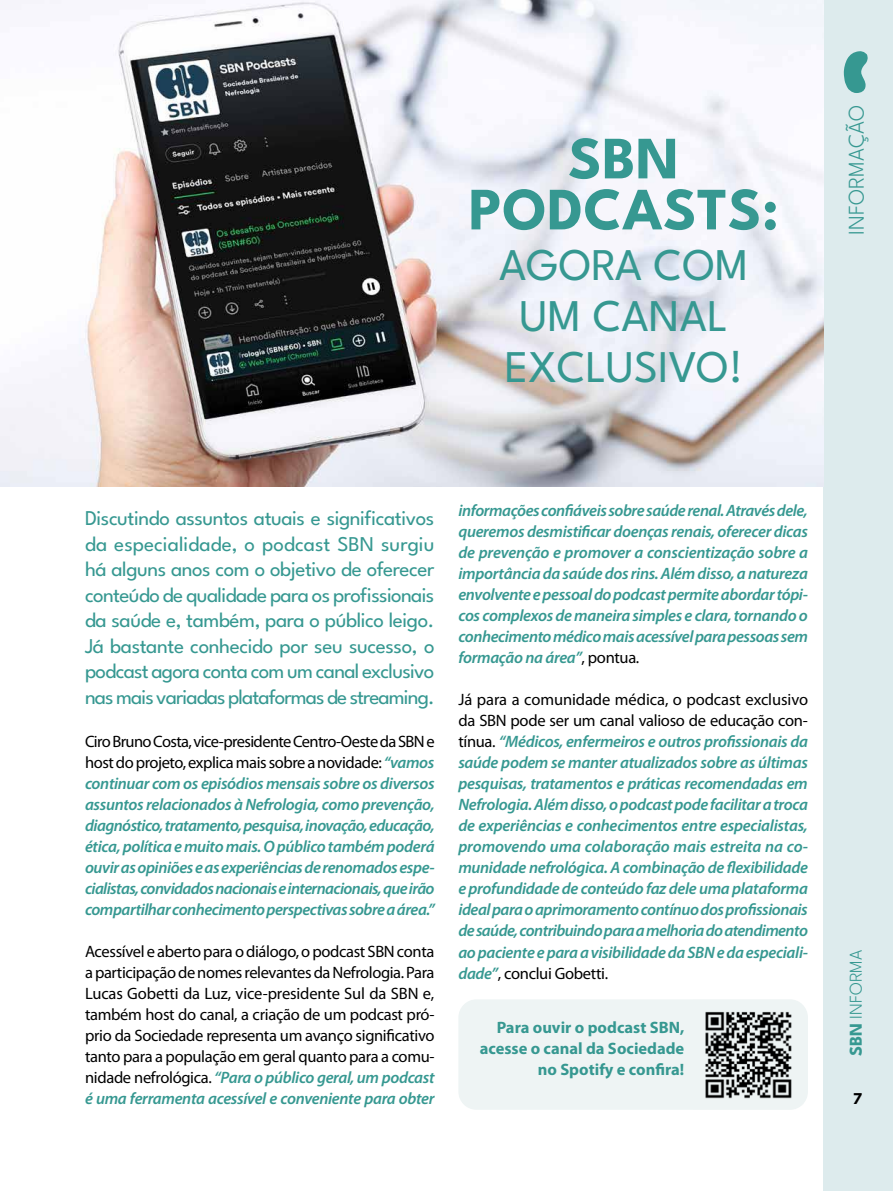
<style>
.page{position:relative;width:893px;height:1191px;background:#fff}
.page>*{position:absolute;margin:0;border:0;box-sizing:border-box;transform-origin:0 0}
.t1{font:700 60px/51px "League Spartan";letter-spacing:.005em;color:#369891;text-align:center}
.t2{font:45.15px/51px "League Spartan";letter-spacing:.005em;color:#369891;text-align:center}
.t3{font:300 22.5px "League Spartan";letter-spacing:.005em;color:#369891}
.t4{font:21px/25.5px "League Spartan";letter-spacing:-.04em;color:#369891;text-align:justify}
.t5{font:300 18px "League Spartan";color:#369891}
.t6{font:italic 600 16.5px/21px "Myriad Pro";letter-spacing:-.025em;color:#369891;text-align:justify}
.t7{font:16.5px/21px "Myriad Pro";letter-spacing:-.02em;color:#000;text-align:justify}
.t8{font:700 16.5px/21px "Myriad Pro";color:#369891;text-align:right}
.t9{font:700 16.5px "League Spartan";color:#000}
.s1{font-weight:400;font-style:normal;color:#000}
.s2{font-weight:600;font-style:italic;color:#369891}
.s3{font-weight:700}
</style>
<div class="page">
<div style="left:824px;top:0;width:69px;height:1191px;background:#ddebed"></div>
<svg style="left:844px;top:51px;width:24px;height:42px"></svg>
<div style="left:458px;top:999px;width:350px;height:110px;background:#eef4f4;border-radius:18px"></div>
<img style="left:0;top:0;width:824px;height:487px">
<img style="left:705px;top:1002px;width:98px;height:107px">
<h1 class="t1" style="left:469px;top:128px;width:311px">SBN<br>PODCASTS:</h1>
<h2 class="t2" style="left:499px;top:236px;width:251px">AGORA COM<br>UM CANAL<br>EXCLUSIVO!</h2>
<h3 class="t3" style="left:840px;top:235px;width:132px;rotate:-90deg">INFORMAÇÃO</h3>
<p class="t4" style="left:85px;top:503px;width:351px">Discutindo assuntos atuais e significativos da especialidade, o podcast SBN surgiu há alguns anos com o objetivo de oferecer conteúdo de qualidade para os profissionais da saúde e, também, para o público leigo.<br>Já bastante conhecido por seu sucesso, o podcast agora conta com um canal exclusivo nas mais variadas plataformas de streaming.</p>
<p class="t6" style="left:85px;top:731px;width:351px"><span class="s1">Ciro Bruno Costa, vice-presidente Centro-Oeste da SBN e host do projeto, explica mais sobre a novidade:</span> “vamos continuar com os episódios mensais sobre os diversos assuntos relacionados à Nefrologia, como prevenção, diagnóstico, tratamento, pesquisa, inovação, educação, ética, política e muito mais. O público também poderá ouvir as opiniões e as experiências de renomados espe&shy;cialistas, convidados nacionais e internacionais, que irão compartilhar conhecimento perspectivas sobre a área.”</p>
<p class="t7" style="left:85px;top:941px;width:351px">Acessível e aberto para o diálogo, o podcast SBN conta a participação de nomes relevantes da Nefrologia. Para Lucas Gobetti da Luz, vice-presidente Sul da SBN e, também host do canal, a criação de um podcast pró&shy;prio da Sociedade representa um avanço significativo tanto para a população em geral quanto para a comu&shy;nidade nefrológica. <span class="s2">“Para o público geral, um podcast é uma ferramenta acessível e conveniente para obter</span></p>
<p class="t6" style="left:458px;top:500px;width:351px">informações confiáveis sobre saúde renal. Através dele, queremos desmistificar doenças renais, oferecer dicas de prevenção e promover a conscientização sobre a importância da saúde dos rins. Além disso, a natureza envolvente e pessoal do podcast permite abordar tópi&shy;cos complexos de maneira simples e clara, tornando o conhecimento médico mais acessível para pessoas sem formação na área”<span class="s1">, pontua.</span></p>
<p class="t6" style="left:458px;top:689px;width:351px"><span class="s1">Já para a comunidade médica, o podcast exclusivo da SBN pode ser um canal valioso de educação con&shy;tínua.</span> “Médicos, enfermeiros e outros profissionais da saúde podem se manter atualizados sobre as últimas pesquisas, tratamentos e práticas recomendadas em Nefrologia. Além disso, o podcast pode facilitar a troca de experiências e conhecimentos entre especialistas, promovendo uma colaboração mais estreita na co&shy;munidade nefrológica. A combinação de flexibilidade e profundidade de conteúdo faz dele uma plataforma ideal para o aprimoramento contínuo dos profissionais de saúde, contribuindo para a melhoria do atendimento ao paciente e para a visibilidade da SBN e da especiali&shy;dade”<span class="s1">, conclui Gobetti.</span></p>
<p class="t8" style="left:480px;top:1016px;width:206px">Para ouvir o podcast SBN, acesse o canal da Sociedade no Spotify e confira!</p>
<p class="t5" style="left:843px;top:1056px;width:108px;rotate:-90deg"><span class="s3">SBN</span> INFORMA</p>
<p class="t9" style="left:853px;top:1085px;width:10px">7</p>
</div>
